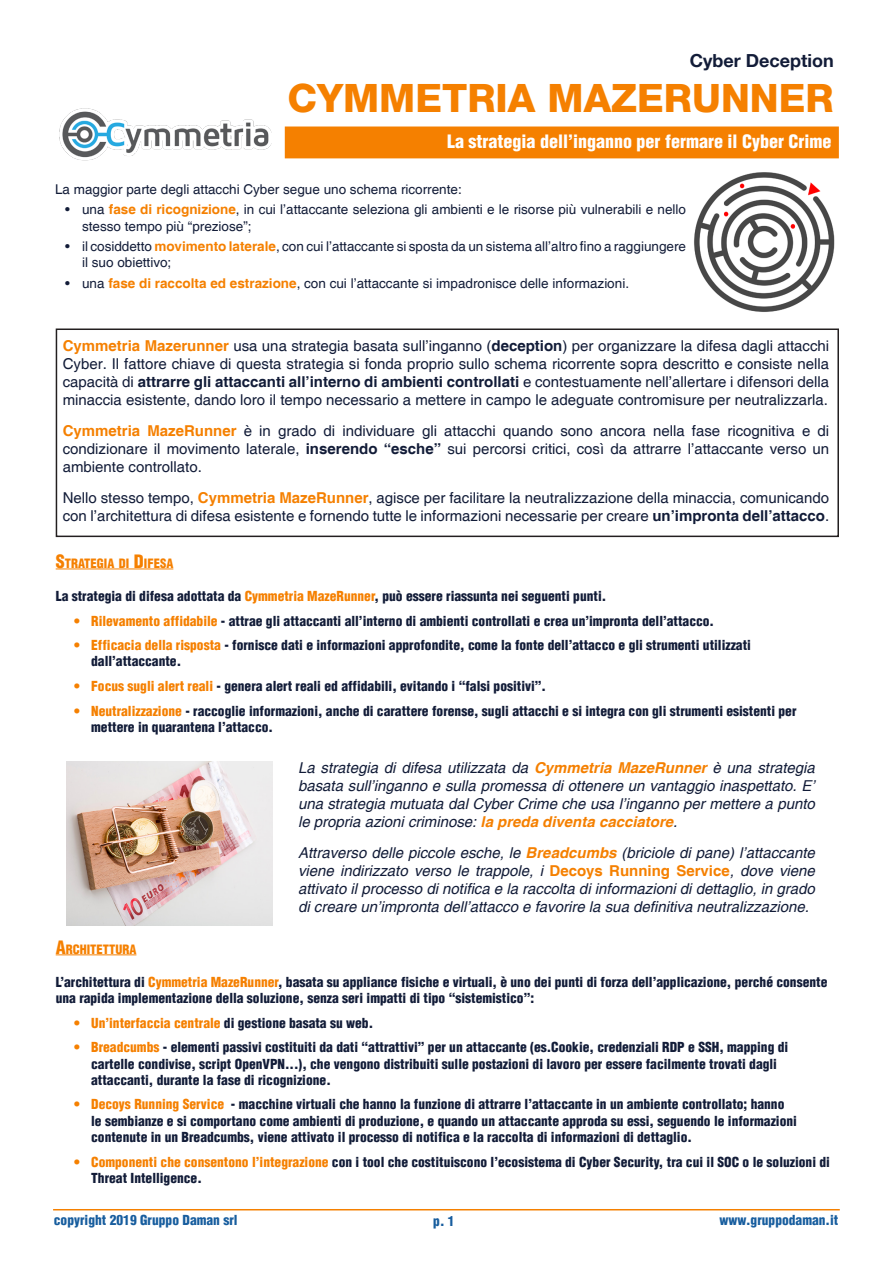
<style>
.page{position:relative;width:893px;height:1263px;background:#fff}
.page>*{position:absolute;margin:0;border:0;box-sizing:border-box;transform-origin:0 0}
.t1{font:800 39px "Helvetica 85";color:#f58000}
.t2{font:900 condensed 18px "Helvetica";color:#fff}
.t3{font:700 18px "Helvetica 75";color:#121c38}
.t4{font:15px/18px "Helvetica";color:#121c38;text-align:justify}
.t5{font:italic 15px/18px "Helvetica";color:#121c38;text-align:justify}
.t6{font:900 condensed 13.5px/16.2px "Helvetica";color:#121c38}
.t7{font:13.5px/16.2px "Helvetica";color:#121c38}
.t8{font:900 condensed 13.5px "Helvetica";color:#175d9e}
.t9{font:900 condensed 13.5px "Helvetica";color:#f58000}
.t10{font:900 condensed 12.6px "Helvetica";color:#f58000}
.s1{font-weight:700;color:#f58000}
.s2{font-weight:700}
.s3{font-size:18px}
.s4{color:#f58000}
.s5{font-weight:700;font-style:normal;color:#f58000}
.s6{color:#121c38}
</style>
<div class="page">
<div style="left:56px;top:328px;width:783px;height:209px;border:2px solid #231f20"></div>
<div style="left:286px;top:127px;width:552px;height:31px;background:#f58000"></div>
<div style="left:285px;top:126px;width:554px;height:32px;border:2px solid #f58000"></div>
<hr style="left:53px;top:1209px;width:787px;height:1px;background:#f58000">
<hr style="left:56px;top:568px;width:117px;height:1px;background:#f58000">
<img style="left:59px;top:108px;width:212px;height:52px">
<img style="left:694px;top:172px;width:141px;height:140px">
<hr style="left:56px;top:954px;width:80px;height:1px;background:#f58000">
<img style="left:67px;top:762px;width:205px;height:164px">
<p class="t3" style="left:690px;top:49px;width:146px">Cyber Deception</p>
<p class="t1" style="left:288px;top:75px;width:548px">CYMMETRIA MAZERUNNER</p>
<p class="t2" style="left:447px;top:130px;width:386px">La strategia dell’inganno per fermare il Cyber Crime</p>
<p class="t7" style="left:55px;top:182px;width:408px">La maggior parte degli attacchi Cyber segue uno schema ricorrente:</p>
<p class="t7" style="left:82px;top:202px;width:605px;text-indent:-17px">• una <span class="s1">fase di ricognizione</span>, in cui l’attaccante seleziona gli ambienti e le risorse più vulnerabili e nello stesso tempo più “preziose”;</p>
<p class="t7" style="left:82px;top:239px;width:605px;text-indent:-17px">• il cosiddetto <span class="s1">movimento laterale</span>, con cui l’attaccante si sposta da un sistema all’altro fino a raggiungere il suo obiettivo;</p>
<p class="t7" style="left:65px;top:275px;width:565px">• una <span class="s1">fase di raccolta ed estrazione</span>, con cui l’attaccante si impadronisce delle informazioni.</p>
<p class="t4" style="left:63px;top:337px;width:768px"><span class="s1">Cymmetria Mazerunner</span> usa una strategia basata sull’inganno (<span class="s2">deception</span>) per organizzare la difesa dagli attacchi Cyber. Il fattore chiave di questa strategia si fonda proprio sullo schema ricorrente sopra descritto e consiste nella capacità di <span class="s2">attrarre gli attaccanti all’interno di ambienti controllati</span> e contestuamente nell’allertare i difensori della minaccia esistente, dando loro il tempo necessario a mettere in campo le adeguate contromisure per neutralizzarla.</p>
<p class="t4" style="left:63px;top:422px;width:768px"><span class="s1">Cymmetria MazeRunner</span> è in grado di individuare gli attacchi quando sono ancora nella fase ricognitiva e di condizionare il movimento laterale, <span class="s2">inserendo “esche”</span> sui percorsi critici, così da attrarre l’attaccante verso un ambiente controllato.</p>
<p class="t4" style="left:63px;top:489px;width:768px">Nello stesso tempo, <span class="s1">Cymmetria MazeRunner</span>, agisce per facilitare la neutralizzazione della minaccia, comunicando con l’architettura di difesa esistente e fornendo tutte le informazioni necessarie per creare <span class="s2">un’impronta dell’attacco</span>.</p>
<p class="t10" style="left:56px;top:555px;width:119px"><span class="s3">S</span>TRATEGIA DI <span class="s3">D</span>IFESA</p>
<p class="t6" style="left:56px;top:588px;width:552px">La strategia di difesa adottata da <span class="s4">Cymmetria MazeRunner</span>, può essere riassunta nei seguenti punti.</p>
<p class="t6" style="left:74px;top:612px;width:641px"><span class="s4">• Rilevamento affidabile</span> - attrae gli attaccanti all’interno di ambienti controllati e crea un’impronta dell’attacco.</p>
<p class="t6" style="left:91px;top:637px;width:661px;text-indent:-17px"><span class="s4">• Efficacia della risposta</span> - fornisce dati e informazioni approfondite, come la fonte dell’attacco e gli strumenti utilizzati dall’attaccante.</p>
<p class="t6" style="left:74px;top:678px;width:473px"><span class="s4">• Focus sugli alert reali</span> - genera alert reali ed affidabili, evitando i “falsi positivi”.</p>
<p class="t6" style="left:91px;top:703px;width:707px;text-indent:-17px"><span class="s4">• Neutralizzazione</span> - raccoglie informazioni, anche di carattere forense, sugli attacchi e si integra con gli strumenti esistenti per mettere in quarantena l’attacco.</p>
<p class="t5" style="left:298px;top:760px;width:518px">La strategia di difesa utilizzata da <span class="s1">Cymmetria MazeRunner</span> è una strategia basata sull’inganno e sulla promessa di ottenere un vantaggio inaspettato. E’ una strategia mutuata dal Cyber Crime che usa l’inganno per mettere a punto le propria azioni criminose: <span class="s1">la preda diventa cacciatore</span>.</p>
<p class="t5" style="left:298px;top:844px;width:518px">Attraverso delle piccole esche, le <span class="s1">Breadcumbs</span> (briciole di pane) l’attaccante viene indirizzato verso le trappole, i <span class="s5">Decoys Running Service</span>, dove viene attivato il processo di notifica e la raccolta di informazioni di dettaglio, in grado di creare un’impronta dell’attacco e favorire la sua definitiva neutralizzazione.</p>
<p class="t10" style="left:56px;top:941px;width:82px"><span class="s3">A</span>RCHITETTURA</p>
<p class="t6" style="left:56px;top:973px;width:773px">L’architettura di <span class="s4">Cymmetria MazeRunner</span>, basata su appliance fisiche e virtuali, è uno dei punti di forza dell’applicazione, perché consente una rapida implementazione della soluzione, senza seri impatti di tipo “sistemistico”:</p>
<p class="t9" style="left:74px;top:1014px;width:300px">• Un’interfaccia centrale <span class="s6">di gestione basata su web.</span></p>
<p class="t6" style="left:91px;top:1039px;width:699px;text-indent:-17px"><span class="s4">• Breadcumbs</span> - elementi passivi costituiti da dati “attrattivi” per un attaccante (es.Cookie, credenziali RDP e SSH, mapping di cartelle condivise, script OpenVPN...), che vengono distribuiti sulle postazioni di lavoro per essere facilmente trovati dagli attaccanti, durante la fase di ricognizione.</p>
<p class="t6" style="left:91px;top:1096px;width:707px;text-indent:-17px"><span class="s4">• Decoys Running Service</span> - macchine virtuali che hanno la funzione di attrarre l’attaccante in un ambiente controllato; hanno le sembianze e si comportano come ambienti di produzione, e quando un attaccante approda su essi, seguendo le informazioni contenute in un Breadcumbs, viene attivato il processo di notifica e la raccolta di informazioni di dettaglio.</p>
<p class="t6" style="left:91px;top:1153px;width:740px;text-indent:-17px"><span class="s4">• Componenti che consentono l’integrazione</span> con i tool che costituiscono l’ecosistema di Cyber Security, tra cui il SOC o le soluzioni di<br>Threat Intelligence.</p>
<p class="t8" style="left:54px;top:1212px;width:185px">copyright 2019 Gruppo Daman srl</p>
<p class="t8" style="left:433px;top:1212px;width:23px">p. 1</p>
<p class="t8" style="left:720px;top:1212px;width:120px">www.gruppodaman.it</p>
</div>
